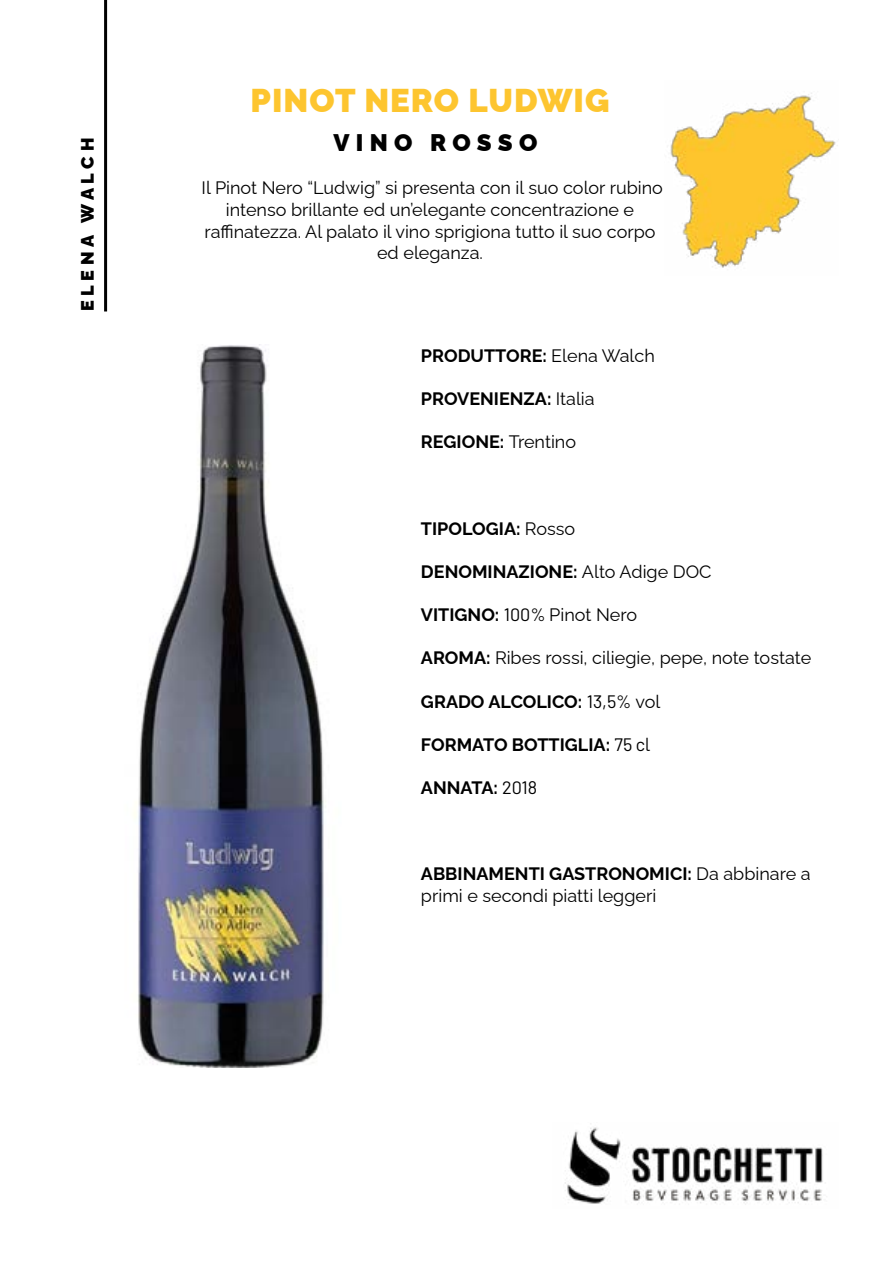
<style>
.page{position:relative;width:893px;height:1263px;background:#fff}
.page>*{position:absolute;margin:0;border:0;box-sizing:border-box;transform-origin:0 0}
.t1{font:900 33px "Raleway";letter-spacing:.03em;color:#fdc52f}
.t2{font:900 24px "Raleway";letter-spacing:.26em;color:#000}
.t3{font:18px/21.6px "Raleway";color:#000}
.t4{font:700 18px "Raleway";color:#000}
.t5{font:900 18px "Raleway";letter-spacing:.26em;color:#000}
.s1{font-weight:400}
.s2{font-weight:700}
.s3{font-family:"Barlow"}
.s4{font-family:"Barlow";font-weight:400}
</style>
<div class="page">
<img style="left:565px;top:1123px;width:258px;height:82px">
<img style="left:134px;top:345px;width:190px;height:723px">
<hr style="left:104px;top:0;width:3px;height:311px;background:#000">
<img style="left:670px;top:93px;width:166px;height:175px">
<p class="t5" style="left:73px;top:311px;width:175px;rotate:-90deg">ELENA WALCH</p>
<h1 class="t1" style="left:251px;top:74px;width:360px">PINOT NERO LUDWIG</h1>
<h2 class="t2" style="left:333px;top:124px;width:205px">VINO ROSSO</h2>
<p class="t3" style="left:202px;top:175px;width:463px;text-align:center">Il Pinot Nero “Ludwig” si presenta con il suo color rubino intenso brillante ed un’elegante concentrazione e raffinatezza. Al palato il vino sprigiona tutto il suo corpo ed eleganza.</p>
<p class="t4" style="left:421px;top:341px;width:235px">PRODUTTORE: <span class="s1">Elena Walch</span></p>
<p class="t4" style="left:421px;top:384px;width:175px">PROVENIENZA: <span class="s1">Italia</span></p>
<p class="t4" style="left:421px;top:428px;width:157px">REGIONE: <span class="s1">Trentino</span></p>
<p class="t4" style="left:421px;top:514px;width:156px">TIPOLOGIA: <span class="s1">Rosso</span></p>
<p class="t4" style="left:421px;top:557px;width:292px">DENOMINAZIONE: <span class="s1">Alto Adige DOC</span></p>
<p class="t3" style="left:421px;top:602px;width:218px"><span class="s2">VITIGNO:</span> <span class="s3">100%</span> Pinot Nero</p>
<p class="t3" style="left:421px;top:645px;width:392px"><span class="s2">AROMA:</span> Ribes rossi, ciliegie, pepe, note tostate</p>
<p class="t4" style="left:421px;top:687px;width:241px">GRADO ALCOLICO: <span class="s4">13,5%</span> <span class="s1">vol</span></p>
<p class="t4" style="left:421px;top:730px;width:231px">FORMATO BOTTIGLIA: <span class="s4">75 c</span><span class="s1">l</span></p>
<p class="t4" style="left:421px;top:773px;width:118px">ANNATA: <span class="s4">2018</span></p>
<p class="t3" style="left:421px;top:861px;width:391px"><span class="s2">ABBINAMENTI GASTRONOMICI:</span> Da abbinare a primi e secondi piatti leggeri</p>
</div>
